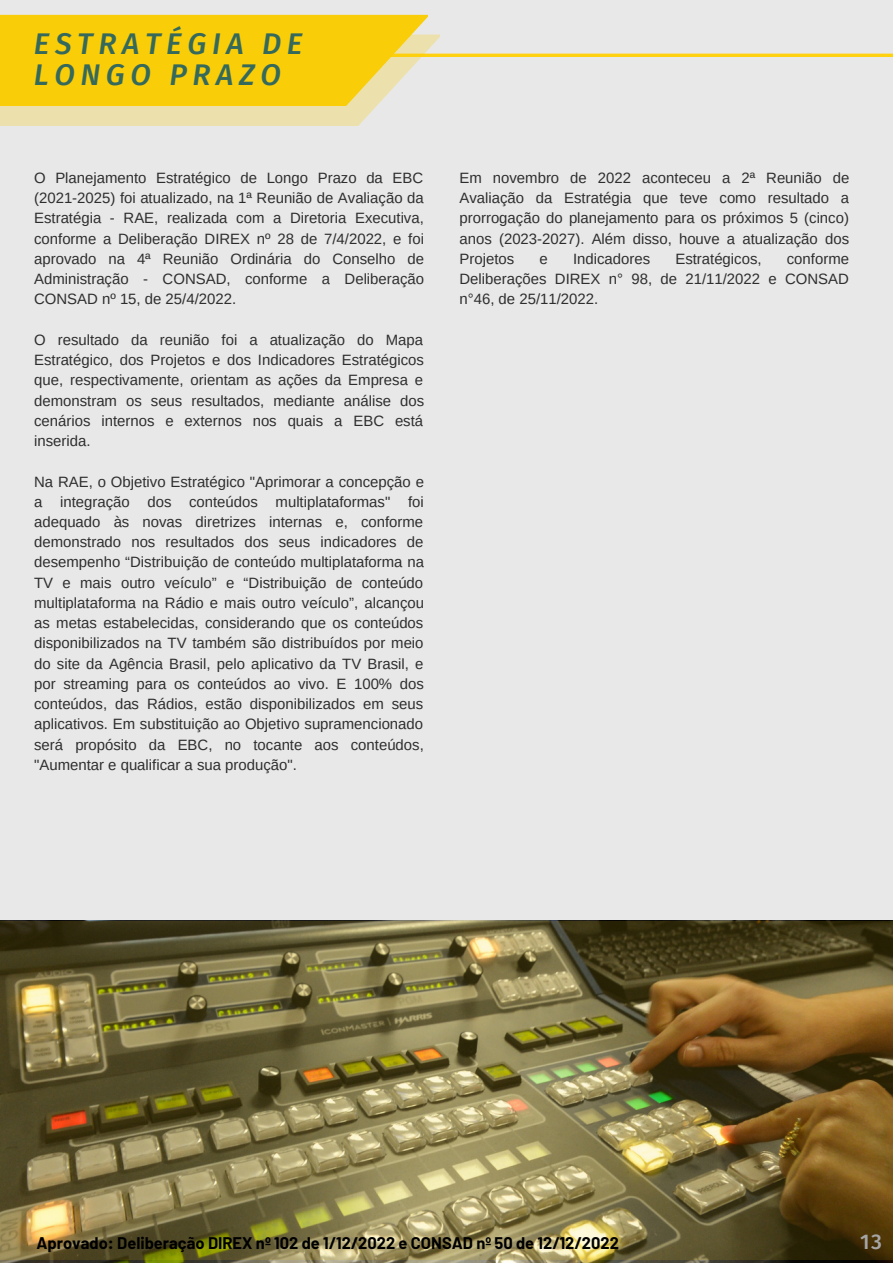
<style>
.page{position:relative;width:893px;height:1264px;background:#fff}
.page>*{position:absolute;margin:0;border:0;box-sizing:border-box;transform-origin:0 0}
.t1{font:italic 500 30px/30.3px "Fira Sans";letter-spacing:.185em;color:#35695b}
.t2{font:500 21.3px "Fira Sans";color:#a6a6a6}
.t3{font:700 16.5px "Barlow";color:#000}
.t4{font:14.85px/20.2px "Arimo";color:#2e2e2e;text-align:justify}
</style>
<div class="page">
<div style="left:0;top:0;width:892px;height:1262px;background:#e8e8e8"></div>
<hr style="left:55px;top:54px;width:837px;height:3px;background:#ffd10f">
<svg style="left:0;top:15px;width:439px;height:111px;background:#f5d339"></svg>
<img style="left:0;top:920px;width:892px;height:339px">
<h1 class="t1" style="left:34px;top:29px;width:270px">ESTRATÉGIA DE<br>LONGO PRAZO</h1>
<p class="t4" style="left:34px;top:168px;width:391px">O Planejamento Estratégico de Longo Prazo da EBC (2021-2025) foi atualizado, na 1ª Reunião de Avaliação da Estratégia - RAE, realizada com a Diretoria Executiva, conforme a Deliberação DIREX nº 28 de 7/4/2022, e foi aprovado na 4ª Reunião Ordinária do Conselho de Administração - CONSAD, conforme a Deliberação CONSAD nº 15, de 25/4/2022.</p>
<p class="t4" style="left:34px;top:329px;width:391px">O resultado da reunião foi a atualização do Mapa Estratégico, dos Projetos e dos Indicadores Estratégicos que, respectivamente, orientam as ações da Empresa e demonstram os seus resultados, mediante análise dos cenários internos e externos nos quais a EBC está inserida.</p>
<p class="t4" style="left:34px;top:471px;width:391px">Na RAE, o Objetivo Estratégico "Aprimorar a concepção e a integração dos conteúdos multiplataformas" foi adequado às novas diretrizes internas e, conforme demonstrado nos resultados dos seus indicadores de desempenho “Distribuição de conteúdo multiplataforma na TV e mais outro veículo” e “Distribuição de conteúdo multiplataforma na Rádio e mais outro veículo”, alcançou as metas estabelecidas, considerando que os conteúdos disponibilizados na TV também são distribuídos por meio do site da Agência Brasil, pelo aplicativo da TV Brasil, e por streaming para os conteúdos ao vivo. E 100% dos conteúdos, das Rádios, estão disponibilizados em seus aplicativos. Em substituição ao Objetivo supramencionado será propósito da EBC, no tocante aos conteúdos, "Aumentar e qualificar a sua produção".</p>
<p class="t4" style="left:459px;top:168px;width:391px">Em novembro de 2022 aconteceu a 2ª Reunião de Avaliação da Estratégia que teve como resultado a prorrogação do planejamento para os próximos 5 (cinco) anos (2023-2027). Além disso, houve a atualização dos Projetos</p>
<p class="t4" style="left:539px;top:248px;width:10px">e</p>
<p class="t4" style="left:573px;top:248px;width:79px">Indicadores</p>
<p class="t4" style="left:675px;top:248px;width:88px">Estratégicos,</p>
<p class="t4" style="left:459px;top:248px;width:391px;text-indent:327px">conforme Deliberações DIREX n° 98, de 21/11/2022 e CONSAD n°46, de 25/11/2022.</p>
<p class="t3" style="left:36px;top:1232px;width:584px">Aprovado: Deliberação DIREX nº 102 de 1/12/2022 e CONSAD nº 50 de 12/12/2022</p>
<h2 class="t2" style="left:860px;top:1228px;width:23px">13</h2>
</div>
